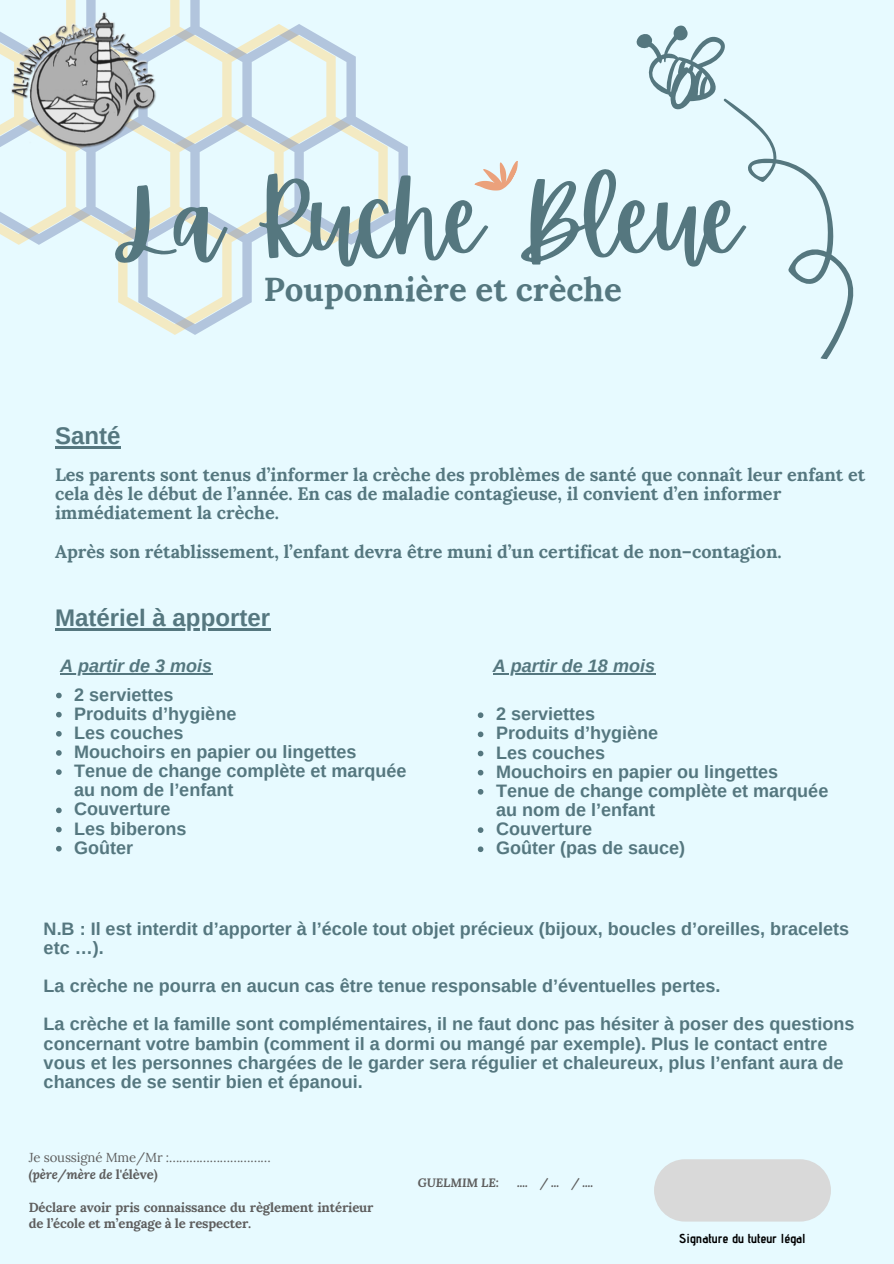
<style>
.page{position:relative;width:894px;height:1264px;background:#fff}
.page>*{position:absolute;margin:0;border:0;box-sizing:border-box;transform-origin:0 0}
.t1{font:96.6px "Apricots";color:#55777f}
.t2{font:700 33px "Lora";color:#55777f}
.t3{font:700 24px "Arimo";color:#55777f}
.t4{font:700 18px/19.2px "Arimo";color:#55777f}
.t5{font:700 18px/19.2px "Lora";color:#55777f}
.t6{font:italic 700 18px "Arimo";color:#55777f}
.t7{font:700 13.05px/16.4px "Lora";letter-spacing:-.01em;color:#5e5e5e}
.t8{font:13.05px "Lora";letter-spacing:-.01em;color:#5e5e5e}
.t9{font:700 13.05px "Advent Pro";color:#000}
.t10{font:italic 700 13.05px "Lora";letter-spacing:-.01em;color:#5e5e5e}
.t11{font:italic 700 12px "Lora";letter-spacing:-.01em;color:#5e5e5e}
.s1{font-style:normal}
</style>
<div class="page">
<div style="left:0;top:0;width:893px;height:1263px;background:#e7faff"></div>
<svg style="left:0;top:0;width:408px;height:335px"></svg>
<svg style="left:636px;top:25px;width:89px;height:85px"></svg>
<svg style="left:687px;top:98px;width:167px;height:262px"></svg>
<svg style="left:474px;top:161px;width:44px;height:30px"></svg>
<img style="left:0;top:0;width:168px;height:147px">
<hr style="left:55px;top:446px;width:65px;height:2px;background:#55777f">
<hr style="left:55px;top:628px;width:215px;height:2px;background:#55777f">
<svg style="left:56px;top:692px;width:6px;height:6px"></svg>
<svg style="left:56px;top:711px;width:6px;height:6px"></svg>
<svg style="left:56px;top:731px;width:6px;height:5px"></svg>
<svg style="left:56px;top:750px;width:6px;height:5px"></svg>
<svg style="left:56px;top:769px;width:6px;height:6px"></svg>
<svg style="left:56px;top:807px;width:6px;height:6px"></svg>
<svg style="left:56px;top:826px;width:6px;height:6px"></svg>
<svg style="left:56px;top:845px;width:6px;height:6px"></svg>
<hr style="left:60px;top:673px;width:152px;height:1px;background:#55777f">
<svg style="left:477px;top:712px;width:6px;height:6px"></svg>
<svg style="left:477px;top:731px;width:6px;height:6px"></svg>
<svg style="left:477px;top:750px;width:6px;height:6px"></svg>
<svg style="left:477px;top:769px;width:6px;height:6px"></svg>
<svg style="left:477px;top:789px;width:6px;height:5px"></svg>
<svg style="left:477px;top:827px;width:6px;height:6px"></svg>
<svg style="left:477px;top:846px;width:6px;height:6px"></svg>
<hr style="left:492px;top:673px;width:163px;height:1px;background:#55777f">
<div style="left:654px;top:1159px;width:176px;height:62px;background:#d9d9d9;border-radius:31px"></div>
<p class="t1" style="left:119px;top:165px;width:623px">La Ruche Bleue</p>
<p class="t2" style="left:264px;top:268px;width:359px">Pouponnière et crèche</p>
<p class="t3" style="left:55px;top:422px;width:67px">Santé</p>
<p class="t5" style="left:55px;top:465px;width:811px">Les parents sont tenus d’informer la crèche des problèmes de santé que connaît leur enfant et cela dès le début de l’année. En cas de maladie contagieuse, il convient d’en informer immédiatement la crèche.</p>
<p class="t5" style="left:55px;top:541px;width:728px">Après son rétablissement, l’enfant devra être muni d’un certificat de non–contagion.</p>
<p class="t3" style="left:55px;top:604px;width:216px">Matériel à apporter</p>
<p class="t6" style="left:60px;top:655px;width:154px">A partir de 3 mois</p>
<p class="t4" style="left:74px;top:684px;width:101px">2 serviettes</p>
<p class="t4" style="left:74px;top:704px;width:163px">Produits d’hygiène</p>
<p class="t4" style="left:74px;top:723px;width:111px">Les couches</p>
<p class="t4" style="left:74px;top:742px;width:283px">Mouchoirs en papier ou lingettes</p>
<p class="t4" style="left:74px;top:761px;width:334px">Tenue de change complète et marquée au nom de l’enfant</p>
<p class="t4" style="left:74px;top:799px;width:98px">Couverture</p>
<p class="t4" style="left:74px;top:818px;width:113px">Les biberons</p>
<p class="t4" style="left:74px;top:838px;width:60px">Goûter</p>
<p class="t6" style="left:492px;top:655px;width:164px">A partir de 18 mois</p>
<p class="t4" style="left:496px;top:704px;width:101px">2 serviettes</p>
<p class="t4" style="left:496px;top:723px;width:163px">Produits d’hygiène</p>
<p class="t4" style="left:496px;top:742px;width:111px">Les couches</p>
<p class="t4" style="left:496px;top:762px;width:283px">Mouchoirs en papier ou lingettes</p>
<p class="t4" style="left:496px;top:781px;width:334px">Tenue de change complète et marquée au nom de l’enfant</p>
<p class="t4" style="left:496px;top:819px;width:98px">Couverture</p>
<p class="t4" style="left:496px;top:838px;width:191px">Goûter (pas de sauce)</p>
<p class="t4" style="left:44px;top:918px;width:806px">N.B : Il est interdit d’apporter à l’école tout objet précieux (bijoux, boucles d’oreilles, bracelets etc …).</p>
<p class="t4" style="left:44px;top:976px;width:678px">La crèche ne pourra en aucun cas être tenue responsable d’éventuelles pertes.</p>
<p class="t4" style="left:44px;top:1014px;width:812px">La crèche et la famille sont complémentaires, il ne faut donc pas hésiter à poser des questions concernant votre bambin (comment il a dormi ou mangé par exemple). Plus le contact entre vous et les personnes chargées de le garder sera régulier et chaleureux, plus l’enfant aura de chances de se sentir bien et épanoui.</p>
<p class="t8" style="left:29px;top:1149px;width:243px">Je soussigné Mme/Mr :…………………………</p>
<p class="t10" style="left:29px;top:1165px;width:130px">(père/mère de <span class="s1">l'élève)</span></p>
<p class="t7" style="left:29px;top:1198px;width:346px">Déclare avoir pris connaissance du règlement intérieur de l’école et m’engage à le respecter.</p>
<p class="t11" style="left:418px;top:1174px;width:83px">GUELMIM LE:</p>
<p class="t11" style="left:517px;top:1174px;width:77px">.... / ... / ....</p>
<p class="t9" style="left:679px;top:1230px;width:128px">Signature du tuteur légal</p>
</div>
